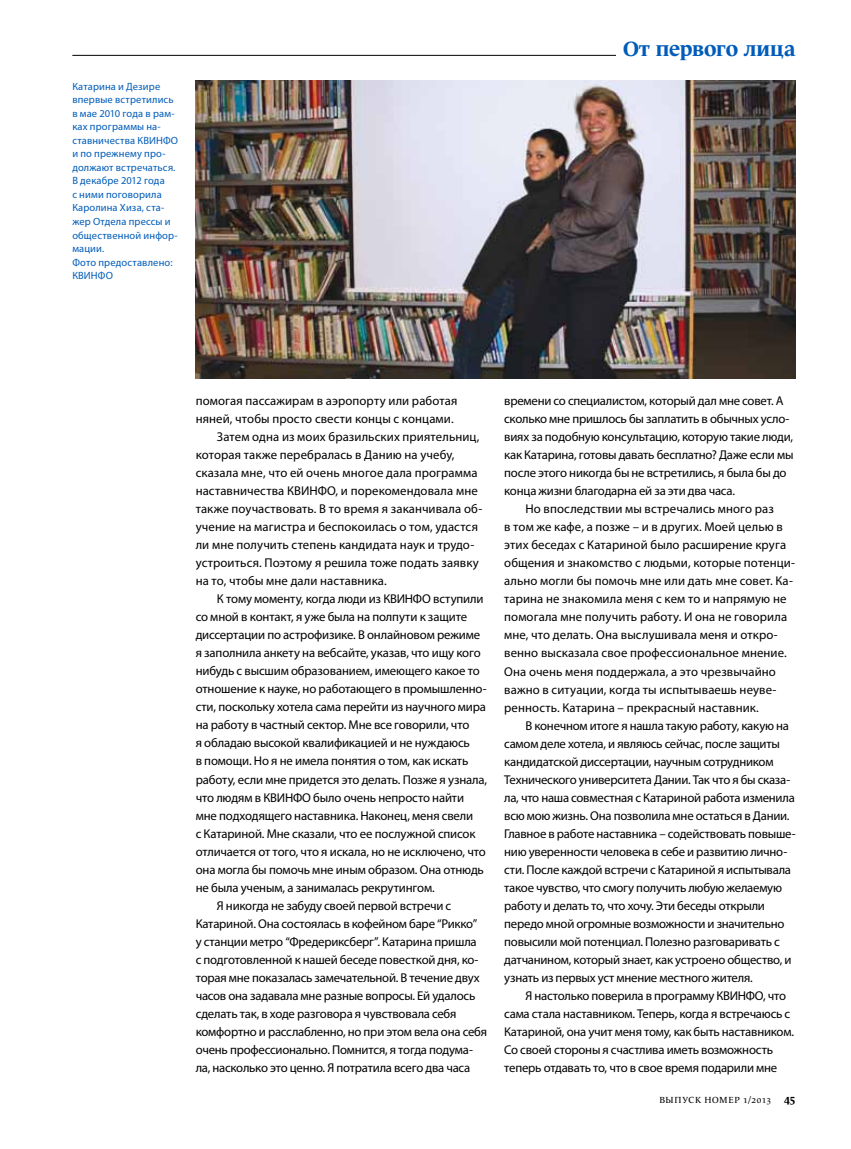
<style>
.page{position:relative;width:851px;height:1149px;background:#fff}
.page>*{position:absolute;margin:0;border:0;box-sizing:border-box;transform-origin:0 0}
.t1{font:700 21px "Le Monde Journal Cyr";letter-spacing:-.005em;color:#005cb9}
.t2{font:12.75px "Myriad Pro";letter-spacing:-.015em;color:#000}
.t3{font:12.75px "Myriad Pro";letter-spacing:.01em;color:#000}
.t4{font:12.75px "Myriad Pro";letter-spacing:.005em;color:#000}
.t5{font:10.5px/13.5px "Myriad Pro";letter-spacing:.015em;color:#005cb9}
.t6{font:9px "Le Monde Journal Cyr";letter-spacing:.06em;color:#000}
.s1{font-weight:700;font-size:11.25px}
</style>
<div class="page">
<img style="left:196px;top:81px;width:599px;height:297px">
<hr style="left:72px;top:55px;width:544px;height:1px;background:#000">
<p class="t5" style="left:72px;top:79px;width:107px">Катарина и Дезире впервые встретились в мае 2010 года в рам&shy;ках программы на&shy;ставничества КВИНФО и по прежнему про&shy;должают встречаться.<br>В декабре 2012 года<br>с ними поговорила<br>Каролина Хиза, ста&shy;жер Отдела прессы и общественной инфор&shy;мации.<br>Фото предоставлено:<br>КВИНФО</p>
<h1 class="t1" style="left:623px;top:36px;width:174px">От первого лица</h1>
<p class="t3" style="left:196px;top:393px;width:263px">помогая пассажирам в аэропорту или работая</p>
<p class="t3" style="left:196px;top:411px;width:259px">няней, чтобы просто свести концы с концами.</p>
<p class="t4" style="left:217px;top:429px;width:264px">Затем одна из моих бразильских приятельниц,</p>
<p class="t4" style="left:196px;top:447px;width:260px">которая также перебралась в Данию на учебу,</p>
<p class="t4" style="left:196px;top:465px;width:283px">сказала мне, что ей очень многое дала программа</p>
<p class="t3" style="left:196px;top:483px;width:283px">наставничества КВИНФО, и порекомендовала мне</p>
<p class="t3" style="left:196px;top:501px;width:288px">также поучаствовать. В то время я заканчивала об-</p>
<p class="t3" style="left:196px;top:519px;width:284px">учение на магистра и беспокоилась о том, удастся</p>
<p class="t3" style="left:196px;top:537px;width:280px">ли мне получить степень кандидата наук и трудо-</p>
<p class="t3" style="left:196px;top:555px;width:285px">устроиться. Поэтому я решила тоже подать заявку</p>
<p class="t4" style="left:196px;top:573px;width:192px">на то, чтобы мне дали наставника.</p>
<p class="t2" style="left:217px;top:591px;width:268px">К тому моменту, когда люди из КВИНФО вступили</p>
<p class="t2" style="left:196px;top:609px;width:273px">со мной в контакт, я уже была на полпути к защите</p>
<p class="t2" style="left:196px;top:627px;width:286px">диссертации по астрофизике. В онлайновом режиме</p>
<p class="t2" style="left:196px;top:645px;width:286px">я заполнила анкету на вебсайте, указав, что ищу кого</p>
<p class="t2" style="left:196px;top:663px;width:285px">нибудь с высшим образованием, имеющего какое то</p>
<p class="t2" style="left:196px;top:681px;width:292px">отношение к науке, но работающего в промышленно-</p>
<p class="t2" style="left:196px;top:699px;width:292px">сти, поскольку хотела сама перейти из научного мира</p>
<p class="t2" style="left:196px;top:717px;width:275px">на работу в частный сектор. Мне все говорили, что</p>
<p class="t2" style="left:196px;top:735px;width:276px">я обладаю высокой квалификацией и не нуждаюсь</p>
<p class="t2" style="left:196px;top:753px;width:274px">в помощи. Но я не имела понятия о том, как искать</p>
<p class="t2" style="left:196px;top:771px;width:293px">работу, если мне придется это делать. Позже я узнала,</p>
<p class="t2" style="left:196px;top:789px;width:270px">что людям в КВИНФО было очень непросто найти</p>
<p class="t2" style="left:196px;top:807px;width:279px">мне подходящего наставника. Наконец, меня свели</p>
<p class="t2" style="left:196px;top:825px;width:281px">с Катариной. Мне сказали, что ее послужной список</p>
<p class="t2" style="left:196px;top:843px;width:291px">отличается от того, что я искала, но не исключено, что</p>
<p class="t2" style="left:196px;top:861px;width:290px">она могла бы помочь мне иным образом. Она отнюдь</p>
<p class="t2" style="left:196px;top:879px;width:240px">не была ученым, а занималась рекрутингом.</p>
<p class="t2" style="left:217px;top:897px;width:236px">Я никогда не забуду своей первой встречи с</p>
<p class="t2" style="left:196px;top:915px;width:283px">Катариной. Она состоялась в кофейном баре “Рикко”</p>
<p class="t2" style="left:196px;top:933px;width:282px">у станции метро “Фредериксберг”. Катарина пришла</p>
<p class="t2" style="left:196px;top:951px;width:284px">с подготовленной к нашей беседе повесткой дня, ко-</p>
<p class="t2" style="left:196px;top:969px;width:285px">торая мне показалась замечательной. В течение двух</p>
<p class="t2" style="left:196px;top:987px;width:281px">часов она задавала мне разные вопросы. Ей удалось</p>
<p class="t2" style="left:196px;top:1005px;width:262px">сделать так, в ходе разговора я чувствовала себя</p>
<p class="t2" style="left:196px;top:1023px;width:293px">комфортно и расслабленно, но при этом вела она себя</p>
<p class="t2" style="left:196px;top:1041px;width:279px">очень профессионально. Помнится, я тогда подума-</p>
<p class="t2" style="left:196px;top:1059px;width:276px">ла, насколько это ценно. Я потратила всего два часа</p>
<p class="t2" style="left:504px;top:393px;width:281px">времени со специалистом, который дал мне совет. А</p>
<p class="t2" style="left:504px;top:411px;width:287px">сколько мне пришлось бы заплатить в обычных усло-</p>
<p class="t2" style="left:504px;top:429px;width:290px">виях за подобную консультацию, которую такие люди,</p>
<p class="t2" style="left:504px;top:447px;width:291px">как Катарина, готовы давать бесплатно? Даже если мы</p>
<p class="t2" style="left:504px;top:465px;width:284px">после этого никогда бы не встретились, я была бы до</p>
<p class="t2" style="left:504px;top:483px;width:232px">конца жизни благодарна ей за эти два часа.</p>
<p class="t3" style="left:525px;top:501px;width:250px">Но впоследствии мы встречались много раз</p>
<p class="t4" style="left:504px;top:519px;width:280px">в том же кафе, а позже – и в других. Моей целью в</p>
<p class="t3" style="left:504px;top:537px;width:283px">этих беседах с Катариной было расширение круга</p>
<p class="t4" style="left:504px;top:555px;width:292px">общения и знакомство с людьми, которые потенци-</p>
<p class="t3" style="left:504px;top:573px;width:290px">ально могли бы помочь мне или дать мне совет. Ка-</p>
<p class="t3" style="left:504px;top:591px;width:284px">тарина не знакомила меня с кем то и напрямую не</p>
<p class="t3" style="left:504px;top:609px;width:284px">помогала мне получить работу. И она не говорила</p>
<p class="t3" style="left:504px;top:627px;width:275px">мне, что делать. Она выслушивала меня и откро-</p>
<p class="t3" style="left:504px;top:645px;width:284px">венно высказала свое профессиональное мнение.</p>
<p class="t4" style="left:504px;top:663px;width:273px">Она очень меня поддержала, а это чрезвычайно</p>
<p class="t3" style="left:504px;top:681px;width:274px">важно в ситуации, когда ты испытываешь неуве-</p>
<p class="t4" style="left:504px;top:699px;width:256px">ренность. Катарина – прекрасный наставник.</p>
<p class="t2" style="left:525px;top:717px;width:265px">В конечном итоге я нашла такую работу, какую на</p>
<p class="t2" style="left:504px;top:735px;width:277px">самом деле хотела, и являюсь сейчас, после защиты</p>
<p class="t2" style="left:504px;top:753px;width:271px">кандидатской диссертации, научным сотрудником</p>
<p class="t2" style="left:504px;top:771px;width:287px">Технического университета Дании. Так что я бы сказа-</p>
<p class="t2" style="left:504px;top:789px;width:292px">ла, что наша совместная с Катариной работа изменила</p>
<p class="t2" style="left:504px;top:807px;width:287px">всю мою жизнь. Она позволила мне остаться в Дании.</p>
<p class="t2" style="left:504px;top:825px;width:293px">Главное в работе наставника – содействовать повыше-</p>
<p class="t2" style="left:504px;top:843px;width:284px">нию уверенности человека в себе и развитию лично-</p>
<p class="t2" style="left:504px;top:861px;width:288px">сти. После каждой встречи с Катариной я испытывала</p>
<p class="t2" style="left:504px;top:879px;width:279px">такое чувство, что смогу получить любую желаемую</p>
<p class="t2" style="left:504px;top:897px;width:262px">работу и делать то, что хочу. Эти беседы открыли</p>
<p class="t2" style="left:504px;top:915px;width:282px">передо мной огромные возможности и значительно</p>
<p class="t2" style="left:504px;top:933px;width:277px">повысили мой потенциал. Полезно разговаривать с</p>
<p class="t2" style="left:504px;top:951px;width:289px">датчанином, который знает, как устроено общество, и</p>
<p class="t2" style="left:504px;top:969px;width:250px">узнать из первых уст мнение местного жителя.</p>
<p class="t2" style="left:525px;top:987px;width:262px">Я настолько поверила в программу КВИНФО, что</p>
<p class="t2" style="left:504px;top:1005px;width:287px">сама стала наставником. Теперь, когда я встречаюсь с</p>
<p class="t2" style="left:504px;top:1023px;width:291px">Катариной, она учит меня тому, как быть наставником.</p>
<p class="t2" style="left:504px;top:1041px;width:270px">Со своей стороны я счастлива иметь возможность</p>
<p class="t2" style="left:504px;top:1059px;width:274px">теперь отдавать то, что в свое время подарили мне</p>
<p class="t6" style="left:659px;top:1093px;width:54px">Выпуск номер</p>
<p class="t6" style="left:743px;top:1093px;width:54px">1/2013 <span class="s1">45</span></p>
</div>
